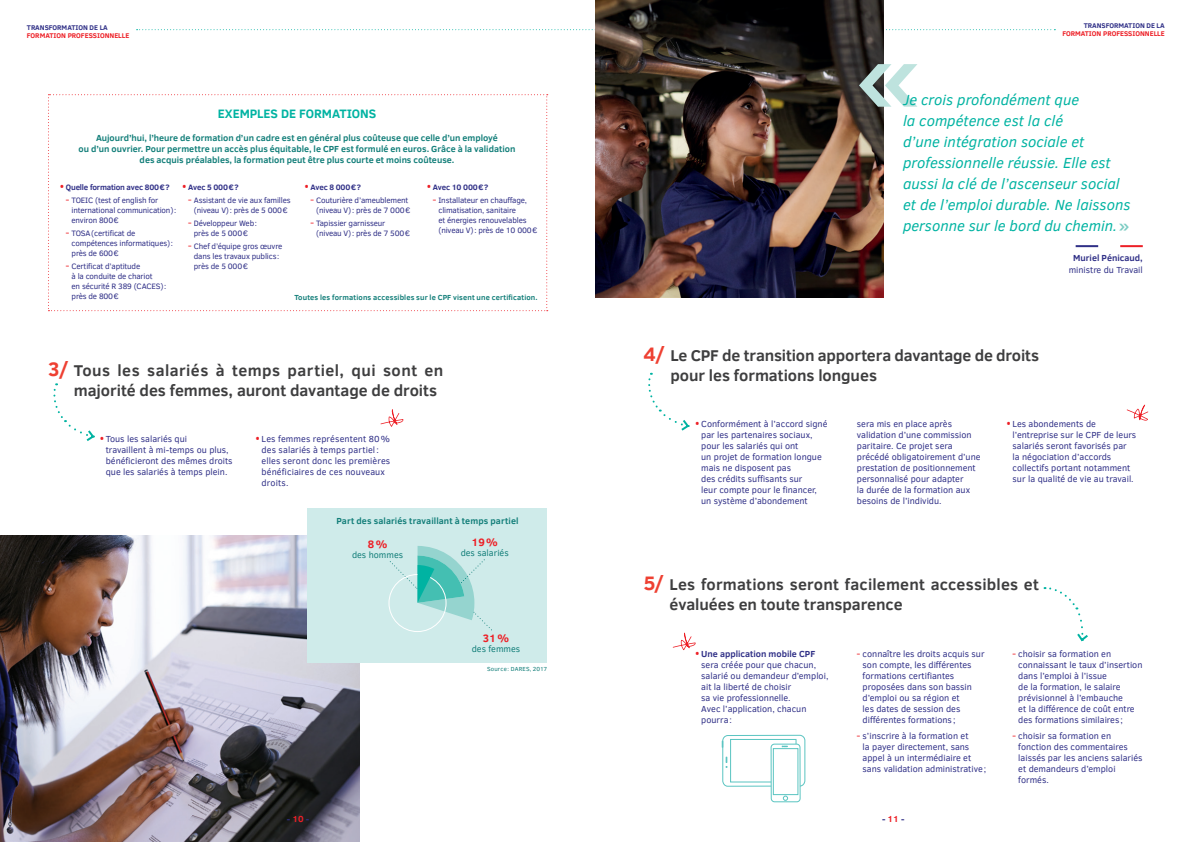
<style>
.page{position:relative;width:1191px;height:842px;background:#fff}
.page>*{position:absolute;margin:0;border:0;box-sizing:border-box;transform-origin:0 0}
.t1{font:700 92.6px "Clear Sans";color:#bee3de}
.t2{font:700 16px/20px "Clear Sans";color:#3e3e3f}
.t3{font:italic 15px/21px "Clear Sans";color:#00b3a2}
.t4{font:700 12.5px "Clear Sans";letter-spacing:-.005em;color:#00b3a2}
.t5{font:700 11px "Clear Sans";color:#ed1f26}
.t6{font:9px/11px "Clear Sans";color:#303087}
.t7{font:700 9px/11px "Clear Sans";color:#127e79;text-align:center}
.t8{font:9px "Clear Sans";color:#127e79}
.t9{font:700 9px "Clear Sans";color:#303087}
.t10{font:8px/10px "Clear Sans";letter-spacing:-.02em;color:#303087}
.t11{font:700 8px "Clear Sans";letter-spacing:-.02em;color:#303087}
.t12{font:700 7.5px "Clear Sans";letter-spacing:.02em;color:#127e79}
.t13{font:700 7px "Clear Sans";color:#ed1f26}
.t14{font:700 7px "Clear Sans";color:#303087}
.t15{font:6px "Clear Sans";letter-spacing:.025em;color:#127e79}
.s1{font-family:"Open Sans";font-size:10px;color:#ed1f26}
.s2{font-family:"Open Sans";font-weight:700;font-size:7px;color:#ed1f26}
.s3{font-size:20px;color:#ee4032}
.s4{font-family:"Open Sans";font-weight:700;font-size:10px;color:#ed1f26}
.s5{font-weight:700;font-style:normal;color:#7cccc3}
.s6{font-weight:700}
.s7{color:#ed1f26}
</style>
<div class="page">
<svg style="left:137px;top:29px;width:918px;height:1px"></svg>
<img style="left:0;top:536px;width:359px;height:306px">
<svg style="left:380px;top:409px;width:24px;height:18px"></svg>
<div style="left:308px;top:508px;width:239px;height:155px;background:#cfebea"></div>
<svg style="left:390px;top:546px;width:102px;height:84px"></svg>
<svg style="left:1126px;top:404px;width:22px;height:17px"></svg>
<img style="left:595px;top:0;width:288px;height:298px">
<hr style="left:1075px;top:245px;width:23px;height:2px;background:#303087">
<hr style="left:1120px;top:245px;width:22px;height:2px;background:#ed1f26">
<svg style="left:672px;top:632px;width:24px;height:18px"></svg>
<svg style="left:721px;top:734px;width:85px;height:69px"></svg>
<svg style="left:48px;top:94px;width:500px;height:217px"></svg>
<svg style="left:648px;top:373px;width:42px;height:58px"></svg>
<svg style="left:53px;top:383px;width:42px;height:58px"></svg>
<svg style="left:1044px;top:587px;width:44px;height:55px"></svg>
<p class="t14" style="left:27px;top:22px;width:82px">TRANSFORMATION DE LA</p>
<p class="t13" style="left:27px;top:31px;width:104px">FORMATION PROFESSIONNELLE</p>
<h3 class="t4" style="left:218px;top:104px;width:160px">EXEMPLES DE FORMATIONS</h3>
<p class="t7" style="left:79px;top:132px;width:438px">Aujourd’hui, l’heure de formation d’un cadre est en général plus coûteuse que celle d’un employé<br>ou d’un ouvrier. Pour permettre un accès plus équitable, le CPF est formulé en euros. Grâce à la validation des acquis préalables, la formation peut être plus courte et moins coûteuse.</p>
<p class="t11" style="left:60px;top:182px;width:111px"><span class="s1">•</span> Quelle formation avec 800 € ?</p>
<p class="t10" style="left:72px;top:195px;width:106px;text-indent:-6px"><span class="s2">–</span> TOEIC (test of english for international communication) : environ 800 €</p>
<p class="t10" style="left:72px;top:228px;width:103px;text-indent:-6px"><span class="s2">–</span> TOSA (certificat de compétences informatiques) : près de 600 €</p>
<p class="t10" style="left:72px;top:261px;width:96px;text-indent:-6px"><span class="s2">–</span> Certificat d’aptitude<br>à la conduite de chariot<br>en sécurité R 389 (CACES) : près de 800 €</p>
<p class="t11" style="left:182px;top:182px;width:58px"><span class="s1">•</span> Avec 5 000 € ?</p>
<p class="t10" style="left:188px;top:195px;width:104px;text-align:center"><span class="s2">–</span> Assistant de vie aux familles (niveau V) : près de 5 000 €</p>
<p class="t10" style="left:188px;top:218px;width:70px;text-align:center"><span class="s2">–</span> Développeur Web : près de 5 000 €</p>
<p class="t10" style="left:194px;top:241px;width:90px;text-indent:-6px"><span class="s2">–</span> Chef d’équipe gros œuvre dans les travaux publics : près de 5 000 €</p>
<p class="t11" style="left:305px;top:182px;width:58px"><span class="s1">•</span> Avec 8 000 € ?</p>
<p class="t10" style="left:310px;top:195px;width:101px;text-align:right"><span class="s2">–</span> Couturière d’ameublement (niveau V) : près de 7 000 €</p>
<p class="t10" style="left:316px;top:218px;width:95px;text-indent:-6px"><span class="s2">–</span> Tapissier garnisseur (niveau V) : près de 7 500 €</p>
<p class="t11" style="left:427px;top:182px;width:63px"><span class="s1">•</span> Avec 10 000 € ?</p>
<p class="t10" style="left:438px;top:195px;width:100px;text-indent:-6px"><span class="s2">–</span> Installateur en chauffage, climatisation, sanitaire<br>et énergies renouvelables (niveau V) : près de 10 000 €</p>
<p class="t12" style="left:294px;top:292px;width:245px">Toutes les formations accessibles sur le CPF visent une certification.</p>
<h2 class="t2" style="left:74px;top:359px;width:371px;text-indent:-26px"><span class="s3">3/</span> Tous les salariés à temps partiel, qui sont en majorité des femmes, auront davantage de droits</h2>
<p class="t6" style="left:106px;top:433px;width:128px;text-indent:-6px"><span class="s4">•</span> Tous les salariés qui<br>travaillent à mi-temps ou plus, bénéficieront des mêmes droits que les salariés à temps plein.</p>
<p class="t6" style="left:262px;top:433px;width:130px;text-indent:-6px"><span class="s4">•</span> Les femmes représentent 80 % des salariés à temps partiel : elles seront donc les premières bénéficiaires de ces nouveaux droits.</p>
<p class="t7" style="left:336px;top:515px;width:184px">Part des salariés travaillant à temps partiel</p>
<p class="t5" style="left:368px;top:536px;width:21px">8 %</p>
<p class="t8" style="left:352px;top:548px;width:53px">des hommes</p>
<p class="t5" style="left:471px;top:535px;width:28px">19 %</p>
<p class="t8" style="left:461px;top:547px;width:49px">des salariés</p>
<p class="t5" style="left:483px;top:630px;width:28px">31 %</p>
<p class="t8" style="left:472px;top:643px;width:50px">des femmes</p>
<p class="t15" style="left:487px;top:664px;width:62px">Source : DARES, 2017</p>
<p class="t14" style="left:1083px;top:20px;width:82px">TRANSFORMATION DE LA</p>
<p class="t13" style="left:1062px;top:29px;width:104px">FORMATION PROFESSIONNELLE</p>
<h1 class="t1" style="left:856px;top:9px;width:66px">«</h1>
<h3 class="t3" style="left:903px;top:89px;width:229px">Je crois profondément que<br>la compétence est la clé<br>d’une intégration sociale et professionnelle réussie. Elle est aussi la clé de l’ascenseur social et de l’emploi durable. Ne laissons personne sur le bord du chemin. <span class="s5">»</span></h3>
<p class="t9" style="left:1073px;top:252px;width:71px">Muriel Pénicaud,</p>
<p class="t6" style="left:1068px;top:265px;width:76px">ministre du Travail</p>
<h2 class="t2" style="left:670px;top:345px;width:370px;text-indent:-27px"><span class="s3">4/</span> Le CPF de transition apportera davantage de droits pour les formations longues</h2>
<p class="t6" style="left:701px;top:418px;width:128px;text-indent:-6px"><span class="s4">•</span> Conformément à l’accord signé par les partenaires sociaux, pour les salariés qui ont<br>un projet de formation longue mais ne disposent pas<br>des crédits suffisants sur<br>leur compte pour le financer, un système d’abondement</p>
<p class="t6" style="left:857px;top:418px;width:125px">sera mis en place après validation d’une commission paritaire. Ce projet sera précédé obligatoirement d’une prestation de positionnement personnalisé pour adapter<br>la durée de la formation aux besoins de l’individu.</p>
<p class="t6" style="left:1012px;top:418px;width:125px;text-indent:-6px"><span class="s4">•</span> Les abondements de l’entreprise sur le CPF de leurs salariés seront favorisés par<br>la négociation d’accords collectifs portant notamment sur la qualité de vie au travail.</p>
<h2 class="t2" style="left:669px;top:574px;width:371px;text-indent:-26px"><span class="s3">5/</span> Les formations seront facilement accessibles et évaluées en toute transparence</h2>
<p class="t6" style="left:701px;top:648px;width:129px;text-indent:-6px"><span class="s4">•</span> <span class="s6">Une application mobile CPF </span>sera créée pour que chacun, salarié ou demandeur d’emploi, ait la liberté de choisir<br>sa vie professionnelle.<br>Avec l’application, chacun pourra :</p>
<p class="t6" style="left:862px;top:648px;width:123px;text-indent:-6px"><span class="s2">–</span> connaître les droits acquis sur son compte, les différentes formations certifiantes proposées dans son bassin d’emploi ou sa région et<br>les dates de session des différentes formations ;</p>
<p class="t6" style="left:862px;top:731px;width:125px;text-indent:-6px"><span class="s2">–</span> s’inscrire à la formation et<br>la payer directement, sans appel à un intermédiaire et sans validation administrative ;</p>
<p class="t6" style="left:1018px;top:648px;width:126px;text-indent:-6px"><span class="s2">–</span> choisir sa formation en connaissant le taux d’insertion dans l’emploi à l’issue<br>de la formation, le salaire prévisionnel à l’embauche<br>et la différence de coût entre des formations similaires ;</p>
<p class="t6" style="left:1018px;top:731px;width:126px;text-indent:-6px"><span class="s2">–</span> choisir sa formation en fonction des commentaires laissés par les anciens salariés et demandeurs d’emploi formés.</p>
<p class="t9" style="left:287px;top:812px;width:24px">- <span class="s7">10</span> -</p>
<p class="t9" style="left:882px;top:812px;width:24px">- <span class="s7">11</span> -</p>
</div>
